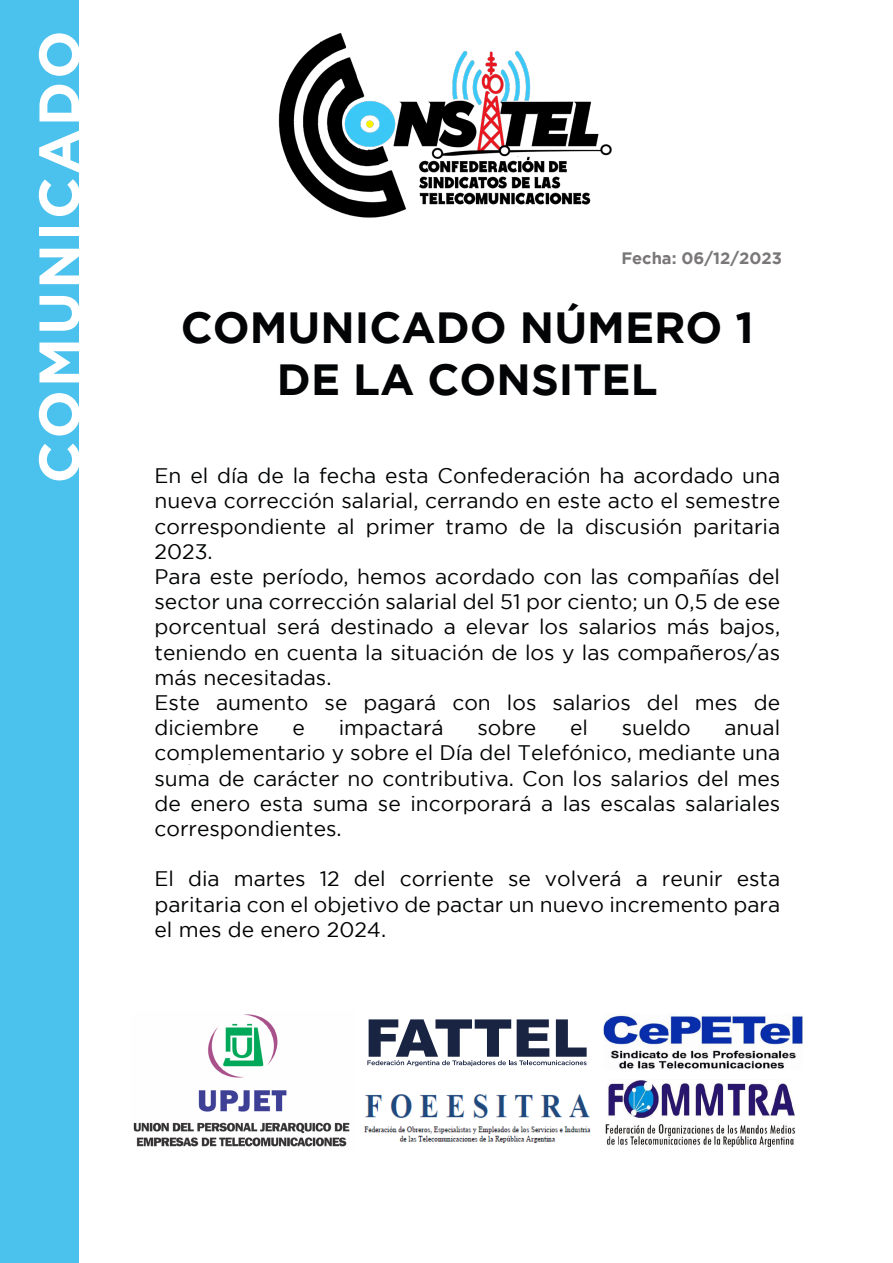
<style>
.page{position:relative;width:893px;height:1263px;background:#fff}
.page>*{position:absolute;margin:0;border:0;box-sizing:border-box;transform-origin:0 0}
.t1{font:700 57px "Gotham";letter-spacing:.05em;color:#fff}
.t2{font:700 43.5px/52.2px "Gotham";color:#030405;text-align:center}
.t3{font:21px/25.2px "Gotham";color:#010202;text-align:justify}
.t4{font:700 16.5px "Gotham";color:#7a7779}
</style>
<div class="page">
<img style="left:603px;top:1014px;width:200px;height:55px">
<img style="left:364px;top:1094px;width:227px;height:50px">
<img style="left:605px;top:1080px;width:190px;height:67px">
<img style="left:133px;top:1014px;width:217px;height:133px">
<svg style="left:367px;top:1019px;width:220px;height:47px"></svg>
<img style="left:278px;top:33px;width:334px;height:185px">
<div style="left:0;top:0;width:79px;height:1263px;background:#4bc1ee"></div>
<h1 class="t1" style="left:26px;top:483px;width:455px;rotate:-90deg">COMUNICADO</h1>
<p class="t4" style="left:621px;top:248px;width:162px">Fecha: 06/12/2023</p>
<h2 class="t2" style="left:181px;top:300px;width:575px">COMUNICADO NÚMERO 1<br>DE LA CONSITEL</h2>
<p class="t3" style="left:155px;top:463px;width:627px;text-align:left">En el día de la fecha esta Confederación ha acordado una nueva corrección salarial, cerrando en este acto el semestre correspondiente al primer tramo de la discusión paritaria 2023.<br>Para este período, hemos acordado con las compañías del sector una corrección salarial del 51 por ciento; un 0,5 de ese porcentual será destinado a elevar los salarios más bajos, teniendo en cuenta la situación de los y las compañeros/as más necesitadas.<br>Este aumento se pagará con los salarios del mes de diciembre</p>
<p class="t3" style="left:293px;top:715px;width:14px">e</p>
<p class="t3" style="left:339px;top:715px;width:106px">impactará</p>
<p class="t3" style="left:477px;top:715px;width:60px">sobre</p>
<p class="t3" style="left:570px;top:715px;width:19px">el</p>
<p class="t3" style="left:622px;top:715px;width:70px">sueldo</p>
<p class="t3" style="left:155px;top:715px;width:627px;text-indent:570px">anual complementario y sobre el Día del Telefónico, mediante una suma de carácter no contributiva. Con los salarios del mes de enero esta suma se incorporará a las escalas salariales correspondientes.</p>
<p class="t3" style="left:155px;top:866px;width:627px">El dia martes 12 del corriente se volverá a reunir esta paritaria con el objetivo de pactar un nuevo incremento para el mes de enero 2024.</p>
</div>
